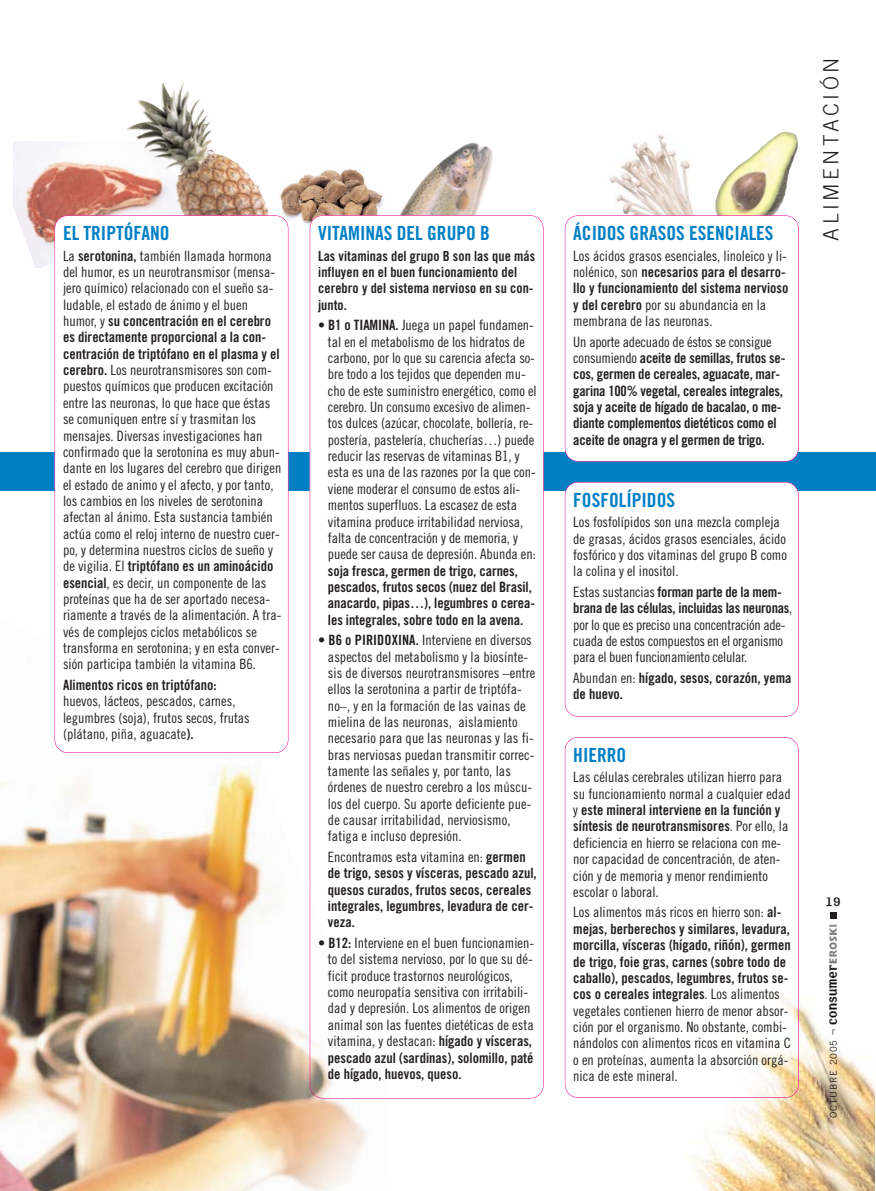
<style>
.page{position:relative;width:876px;height:1191px;background:#fff}
.page>*{position:absolute;margin:0;border:0;box-sizing:border-box;transform-origin:0 0}
.t1{font:300 21px "Trade Gothic";letter-spacing:.165em;color:#231f20}
.t2{font:19.5px "Trade Gothic Bold Cond Twenty";color:#007fc5}
.t3{font:14.25px/16.4px "Trade Gothic Cond Eighteen";color:#231f20}
.t4{font:14.25px/16.4px "Trade Gothic Bold Cond Twenty";color:#231f20}
.t5{font:14.25px/16.4px "Trade Gothic Cond Eighteen";letter-spacing:-.02em;color:#231f20}
.t6{font:14.25px/16.4px "Trade Gothic Bold Cond Twenty";letter-spacing:-.02em;color:#231f20}
.t7{font:700 14.25px "Hydrous";color:#231f20}
.t8{font:13.95px/16.4px "Trade Gothic Bold Cond Twenty";letter-spacing:.005em;color:#231f20}
.t9{font:9.45px "Trade Gothic";letter-spacing:.09em;color:#231f20}
.s1{font-family:"Trade Gothic Bold Cond Twenty"}
.s2{font-family:"Trade Gothic Cond Eighteen"}
.s3{font-size:13.95px}
.s4{font-size:9.75px}
</style>
<div class="page">
<div style="left:0;top:452px;width:875px;height:38px;background:#007fc5"></div>
<img style="left:278px;top:169px;width:98px;height:72px">
<img style="left:14px;top:142px;width:111px;height:126px">
<img style="left:687px;top:998px;width:188px;height:193px">
<img style="left:610px;top:135px;width:85px;height:80px">
<img style="left:715px;top:131px;width:83px;height:92px">
<img style="left:376px;top:142px;width:117px;height:73px">
<img style="left:125px;top:81px;width:144px;height:134px">
<img style="left:827px;top:924px;width:13px;height:101px">
<div style="left:830px;top:913px;width:7px;height:6px;background:#231f20"></div>
<div style="left:565px;top:216px;width:233px;height:245px;background:#fff;border-radius:13px"></div>
<div style="left:565px;top:215px;width:234px;height:247px;border:1px solid #ec008c;border-radius:13px"></div>
<div style="left:565px;top:737px;width:234px;height:361px;border:1px solid #ec008c;border-radius:13px"></div>
<div style="left:310px;top:215px;width:234px;height:759px;background:#fff;border-radius:13px"></div>
<div style="left:565px;top:482px;width:233px;height:234px;background:#fff;border-radius:13px"></div>
<div style="left:565px;top:482px;width:234px;height:235px;border:1px solid #ec008c;border-radius:13px"></div>
<img style="left:0;top:603px;width:366px;height:588px">
<div style="left:55px;top:216px;width:233px;height:537px;background:#fff;border-radius:13px"></div>
<div style="left:55px;top:215px;width:233px;height:538px;border:1px solid #ec008c;border-radius:13px"></div>
<div style="left:310px;top:215px;width:234px;height:884px;border:1px solid #ec008c;border-radius:13px"></div>
<h2 class="t2" style="left:63px;top:226px;width:108px">EL TRIPTÓFANO</h2>
<p class="t3" style="left:63px;top:249px;width:214px">La <span class="s1">serotonina,</span> también llamada hormona del humor, es un neurotransmisor (mensa&shy;jero químico) relacionado con el sueño sa&shy;ludable, el estado de ánimo y el buen</p>
<p class="t4" style="left:63px;top:314px;width:218px"><span class="s2">humor, y</span> su concentración en el cerebro es directamente proporcional a la con&shy;centración de triptófano en el plasma y el</p>
<p class="t3" style="left:63px;top:363px;width:220px"><span class="s1">cerebro.</span> Los neurotransmisores son com&shy;puestos químicos que producen excitación entre las neuronas, lo que hace que éstas se comuniquen entre sí y trasmitan los mensajes. Diversas investigaciones han confirmado que la serotonina es muy abun&shy;dante en los lugares del cerebro que dirigen el estado de animo y el afecto, y por tanto, los cambios en los niveles de serotonina afectan al ánimo. Esta sustancia también actúa como el reloj interno de nuestro cuer&shy;po, y determina nuestros ciclos de sueño y</p>
<p class="t4" style="left:63px;top:559px;width:212px"><span class="s2">de vigilia. El</span> triptófano es un aminoácido</p>
<p class="t3" style="left:63px;top:576px;width:220px"><span class="s1">esencial</span>, es decir, un componente de las proteínas que ha de ser aportado necesa&shy;riamente a través de la alimentación. A tra&shy;vés de complejos ciclos metabólicos se transforma en serotonina; y en esta conver&shy;sión participa también la vitamina B6.</p>
<p class="t4" style="left:63px;top:678px;width:155px">Alimentos ricos en triptófano:</p>
<p class="t3" style="left:63px;top:694px;width:188px">huevos, lácteos, pescados, carnes, legumbres (soja), frutos secos, frutas (plátano, piña, aguacate<span class="s1">).</span></p>
<h2 class="t2" style="left:318px;top:226px;width:173px">VITAMINAS DEL GRUPO B</h2>
<p class="t8" style="left:318px;top:249px;width:218px">Las vitaminas del grupo B son las que más influyen en el buen funcionamiento del cerebro y del sistema nervioso en su con&shy;junto.</p>
<p class="t3" style="left:328px;top:318px;width:210px;text-indent:-10px"><span class="s3">•</span> <span class="s1">B1 o TIAMINA.</span> Juega un papel fundamen&shy;tal en el metabolismo de los hidratos de carbono, por lo que su carencia afecta so&shy;bre todo a los tejidos que dependen mu&shy;cho de este suministro energético, como el cerebro. Un consumo excesivo de alimen&shy;tos dulces (azúcar, chocolate, bollería, re&shy;postería, pastelería, chucherías…) puede reducir las reservas de vitaminas B1, y esta es una de las razones por la que con&shy;viene moderar el consumo de estos ali&shy;mentos superfluos. La escasez de esta vitamina produce irritabilidad nerviosa, falta de concentración y de memoria, y puede ser causa de depresión. Abunda en:</p>
<p class="t4" style="left:328px;top:564px;width:209px">soja fresca, germen de trigo, carnes, pescados, frutos secos (nuez del Brasil, anacardo, pipas…), legumbres o cerea&shy;les integrales, sobre todo en la avena.</p>
<p class="t3" style="left:328px;top:633px;width:209px;text-indent:-10px">• <span class="s1">B6 o PIRIDOXINA.</span> Interviene en diversos aspectos del metabolismo y la biosínte&shy;sis de diversos neurotransmisores –entre ellos la serotonina a partir de triptófa&shy;no–, y en la formación de las vainas de mielina de las neuronas, aislamiento necesario para que las neuronas y las fi&shy;bras nerviosas puedan transmitir correc&shy;tamente las señales y, por tanto, las órdenes de nuestro cerebro a los múscu&shy;los del cuerpo. Su aporte deficiente pue&shy;de causar irritabilidad, nerviosismo, fatiga e incluso depresión.</p>
<p class="t3" style="left:328px;top:850px;width:199px">Encontramos esta vitamina en: <span class="s1">germen</span></p>
<p class="t4" style="left:328px;top:866px;width:210px">de trigo, sesos y vísceras, pescado azul, quesos curados, frutos secos, cereales integrales, legumbres, levadura de cer&shy;veza.</p>
<p class="t3" style="left:328px;top:936px;width:208px;text-indent:-10px"><span class="s1">• B12:</span> Interviene en el buen funcionamien&shy;to del sistema nervioso, por lo que su dé&shy;ficit produce trastornos neurológicos, como neuropatía sensitiva con irritabili&shy;dad y depresión. Los alimentos de origen animal son las fuentes dietéticas de esta vitamina, y destacan: <span class="s1">hígado y vísceras,</span></p>
<p class="t4" style="left:328px;top:1050px;width:207px">pescado azul (sardinas), solomillo, paté de hígado, huevos, queso.</p>
<h2 class="t2" style="left:573px;top:226px;width:202px">ÁCIDOS GRASOS ESENCIALES</h2>
<p class="t3" style="left:573px;top:249px;width:215px">Los ácidos grasos esenciales, linoleico y li-</p>
<p class="t4" style="left:573px;top:265px;width:217px"><span class="s2">nolénico, son</span> necesarios para el desarro&shy;llo y funcionamiento del sistema nervioso</p>
<p class="t3" style="left:573px;top:298px;width:194px"><span class="s1">y del cerebro</span> por su abundancia en la membrana de las neuronas.</p>
<p class="t3" style="left:573px;top:335px;width:200px">Un aporte adecuado de éstos se consigue</p>
<p class="t4" style="left:573px;top:351px;width:214px"><span class="s2">consumiendo</span> aceite de semillas, frutos se&shy;cos, germen de cereales, aguacate, mar&shy;garina 100% vegetal, cereales integrales, soja y aceite de hígado de bacalao, o me&shy;diante complementos dietéticos como el aceite de onagra y el germen de trigo.</p>
<h2 class="t2" style="left:573px;top:493px;width:103px">FOSFOLÍPIDOS</h2>
<p class="t3" style="left:573px;top:515px;width:215px">Los fosfolípidos son una mezcla compleja de grasas, ácidos grasos esenciales, ácido fosfórico y dos vitaminas del grupo B como la colina y el inositol.</p>
<p class="t6" style="left:573px;top:585px;width:220px"><span class="s2">Estas sustancias</span> forman parte de la mem&shy;brana de las células, incluidas las neuronas<span class="s2">,</span></p>
<p class="t5" style="left:573px;top:618px;width:214px">por lo que es preciso una concentración ade&shy;cuada de estos compuestos en el organismo para el buen funcionamiento celular.</p>
<p class="t4" style="left:573px;top:671px;width:220px"><span class="s2">Abundan en:</span> hígado, sesos, corazón, yema de huevo.</p>
<h2 class="t2" style="left:573px;top:748px;width:55px">HIERRO</h2>
<p class="t3" style="left:573px;top:770px;width:219px">Las células cerebrales utilizan hierro para su funcionamiento normal a cualquier edad</p>
<p class="t4" style="left:573px;top:803px;width:217px"><span class="s2">y</span> este mineral interviene en la función y síntesis de neurotransmisores<span class="s2">. Por ello, la</span></p>
<p class="t3" style="left:573px;top:836px;width:210px">deficiencia en hierro se relaciona con me&shy;nor capacidad de concentración, de aten&shy;ción y de memoria y menor rendimiento escolar o laboral.</p>
<p class="t3" style="left:573px;top:905px;width:210px">Los alimentos más ricos en hierro son: <span class="s1">al-</span></p>
<p class="t4" style="left:573px;top:922px;width:219px">mejas, berberechos y similares, levadura, morcilla, vísceras (hígado, riñón), germen de trigo, foie gras, carnes (sobre todo de caballo), pescados, legumbres, frutos se&shy;cos o cereales integrales<span class="s2">. Los alimentos</span></p>
<p class="t3" style="left:573px;top:1004px;width:219px">vegetales contienen hierro de menor absor&shy;ción por el organismo. No obstante, combi&shy;nándolos con alimentos ricos en vitamina C o en proteínas, aumenta la absorción orgá&shy;nica de este mineral.</p>
<h1 class="t1" style="left:824px;top:241px;width:184px;rotate:-90deg">ALIMENTACIÓN</h1>
<p class="t7" style="left:826px;top:893px;width:17px">19</p>
<p class="t9" style="left:830px;top:1118px;width:91px;rotate:-90deg">OCTUBRE 2005 <span class="s4">¬</span></p>
</div>
